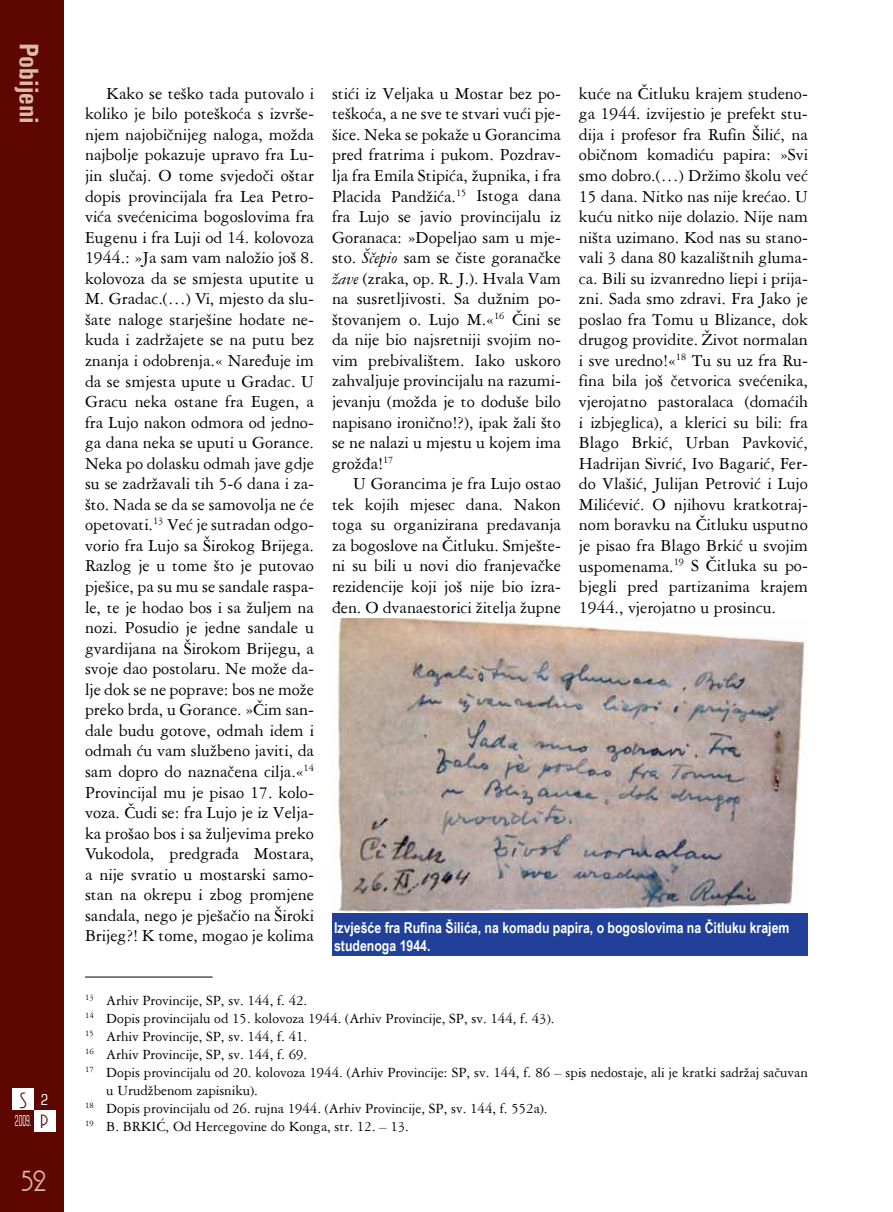
<style>
.page{position:relative;width:893px;height:1212px;background:#fff}
.page>*{position:absolute;margin:0;border:0;box-sizing:border-box;transform-origin:0 0}
.t1{font:700 condensed 27px "Univers";color:#dbbbab}
.t2{font:27px "Andes";color:#dbbbab}
.t3{font:18px/20.5px "American Garamond BT";color:#000;text-align:justify}
.t4{font:18px/21.3px "Andes";color:#5e0600;text-align:right}
.t5{font:15px "American Garamond BT";color:#000}
.t6{font:700 15px/18px "Arial Narrow";color:#fff}
.t7{font:condensed 15px "Square 721 BT";color:#fff;scale:.5 1}
.s1{font-family:"Square 721 BT";font-stretch:condensed;font-size:15px;color:#fff}
.s2{font-style:italic}
</style>
<div class="page">
<div style="left:0;top:0;width:64px;height:1212px;background:#5e0600"></div>
<div style="left:13px;top:1089px;width:21px;height:21px;background:#fff"></div>
<div style="left:34px;top:1110px;width:21px;height:21px;background:#fff"></div>
<img style="left:332px;top:618px;width:473px;height:294px">
<div style="left:332px;top:913px;width:476px;height:42px;background:#21409a"></div>
<hr style="left:85px;top:977px;width:128px;height:1px;background:#000">
<h1 class="t1" style="left:46px;top:43px;width:83px;rotate:90deg">Pobijeni</h1>
<p class="t4" style="left:20px;top:1090px;width:30px">S <span class="s1">2 </span>p</p>
<p class="t7" style="left:15px;top:1112px;width:35px">2009.</p>
<h1 class="t2" style="left:21px;top:1169px;width:26px">52</h1>
<p class="t3" style="left:579px;top:83px;width:230px">kuće na Čitluku krajem studeno&shy;ga 1944. izvijestio je prefekt stu&shy;dija i profesor fra Rufin Šilić, na običnom komadiću papira: »Svi smo dobro.(…) Držimo školu već 15 dana. Nitko nas nije krećao. U kuću nitko nije dolazio. Nije nam ništa uzimano. Kod nas su stano&shy;vali 3 dana 80 kazalištnih gluma&shy;ca. Bili su izvanredno liepi i prija&shy;zni. Sada smo zdravi. Fra Jako je poslao fra Tomu u Blizance, dok drugog providite. Život normalan i sve uredno!«<sup>18</sup> Tu su uz fra Ru&shy;fina bila još četvorica svećenika, vjerojatno pastoralaca (domaćih i izbjeglica), a klerici su bili: fra Blago Brkić, Urban Pavković, Hadrijan Sivrić, Ivo Bagarić, Fer&shy;do Vlašić, Julijan Petrović i Lujo Milićević. O njihovu kratkotraj&shy;nom boravku na Čitluku usputno je pisao fra Blago Brkić u svojim uspomenama.<sup>19</sup> S Čitluka su po&shy;bjegli pred partizanima krajem 1944., vjerojatno u prosincu.</p>
<p class="t3" style="left:85px;top:83px;width:230px;text-indent:21px">Kako se teško tada putovalo i koliko je bilo poteškoća s izvrše&shy;njem najobičnijeg naloga, možda najbolje pokazuje upravo fra Lu&shy;jin slučaj. O tome svjedoči oštar dopis provincijala fra Lea Petro&shy;vića svećenicima bogoslovima fra Eugenu i fra Luji od 14. kolovoza 1944.: »Ja sam vam naložio još 8. kolovoza da se smjesta uputite u M. Gradac.(…) Vi, mjesto da slu&shy;šate naloge starješine hodate ne&shy;kuda i zadržajete se na putu bez znanja i odobrenja.« Naređuje im da se smjesta upute u Gradac. U Gracu neka ostane fra Eugen, a fra Lujo nakon odmora od jedno&shy;ga dana neka se uputi u Gorance.<br>Neka po dolasku odmah jave gdje su se zadržavali tih 5-6 dana i za&shy;što. Nada se da se samovolja ne će opetovati.<sup>13</sup> Već je sutradan odgo&shy;vorio fra Lujo sa Širokog Brijega.<br>Razlog je u tome što je putovao pješice, pa su mu se sandale raspa&shy;le, te je hodao bos i sa žuljem na nozi. Posudio je jedne sandale u gvardijana na Širokom Brijegu, a svoje dao postolaru. Ne može da&shy;lje dok se ne poprave: bos ne može preko brda, u Gorance. »Čim san&shy;dale budu gotove, odmah idem i odmah ću vam službeno javiti, da sam dopro do naznačena cilja.«<sup>14<br></sup>Provincijal mu je pisao 17. kolo&shy;voza. Čudi se: fra Lujo je iz Velja&shy;ka prošao bos i sa žuljevima preko Vukodola, predgrađa Mostara, a nije svratio u mostarski samo&shy;stan na okrepu i zbog promjene sandala, nego je pješačio na Široki Brijeg?! K tome, mogao je kolima</p>
<p class="t3" style="left:332px;top:83px;width:230px">stići iz Veljaka u Mostar bez po&shy;teškoća, a ne sve te stvari vući pje&shy;šice. Neka se pokaže u Gorancima pred fratrima i pukom. Pozdrav&shy;lja fra Emila Stipića, župnika, i fra Placida Pandžića.<sup>15</sup> Istoga dana fra Lujo se javio provincijalu iz Goranaca: »Dopeljao sam u mje&shy;sto. <span class="s2">Ščepio</span> sam se čiste goranačke <span class="s2">‘ave</span> (zraka, op. R. J.). Hvala Vam na susretljivosti. Sa dužnim po&shy;štovanjem o. Lujo M.«<sup>16</sup> Čini se da nije bio najsretniji svojim no&shy;vim prebivalištem. Iako uskoro zahvaljuje provincijalu na razumi&shy;jevanju (možda je to doduše bilo napisano ironično!?), ipak žali što se ne nalazi u mjestu u kojem ima grožđa!<sup>17</sup></p>
<p class="t3" style="left:332px;top:473px;width:230px;text-indent:21px">U Gorancima je fra Lujo ostao tek kojih mjesec dana. Nakon toga su organizirana predavanja za bogoslove na Čitluku. Smješte&shy;ni su bili u novi dio franjevačke rezidencije koji još nije bio izra&shy;đen. O dvanaestorici žitelja župne</p>
<p class="t6" style="left:334px;top:917px;width:457px">Izvješće fra Rufina Šilića, na komadu papira, o bogoslovima na Čitluku krajem studenoga 1944.</p>
<p class="t5" style="left:85px;top:992px;width:224px"><sup>13</sup> Arhiv Provincije, SP, sv. 144, f. 42.</p>
<p class="t5" style="left:85px;top:1010px;width:471px"><sup>14</sup> Dopis provincijalu od 15. kolovoza 1944. (Arhiv Provincije, SP, sv. 144, f. 43).</p>
<p class="t5" style="left:85px;top:1028px;width:224px"><sup>15</sup> Arhiv Provincije, SP, sv. 144, f. 41.</p>
<p class="t5" style="left:85px;top:1046px;width:224px"><sup>16</sup> Arhiv Provincije, SP, sv. 144, f. 69.</p>
<p class="t5" style="left:85px;top:1064px;width:724px"><sup>17</sup> Dopis provincijalu od 20. kolovoza 1944. (Arhiv Provincije: SP, sv. 144, f. 86 – spis nedostaje, ali je kratki sadržaj sačuvan</p>
<p class="t5" style="left:106px;top:1082px;width:153px">u Urudžbenom zapisniku).</p>
<p class="t5" style="left:85px;top:1100px;width:464px"><sup>18</sup> Dopis provincijalu od 26. rujna 1944. (Arhiv Provincije, SP, sv. 144, f. 552a).</p>
<p class="t5" style="left:85px;top:1118px;width:325px"><sup>19</sup> B. BRKIĆ, Od Hercegovine do Konga, str. 12. – 13.</p>
</div>
